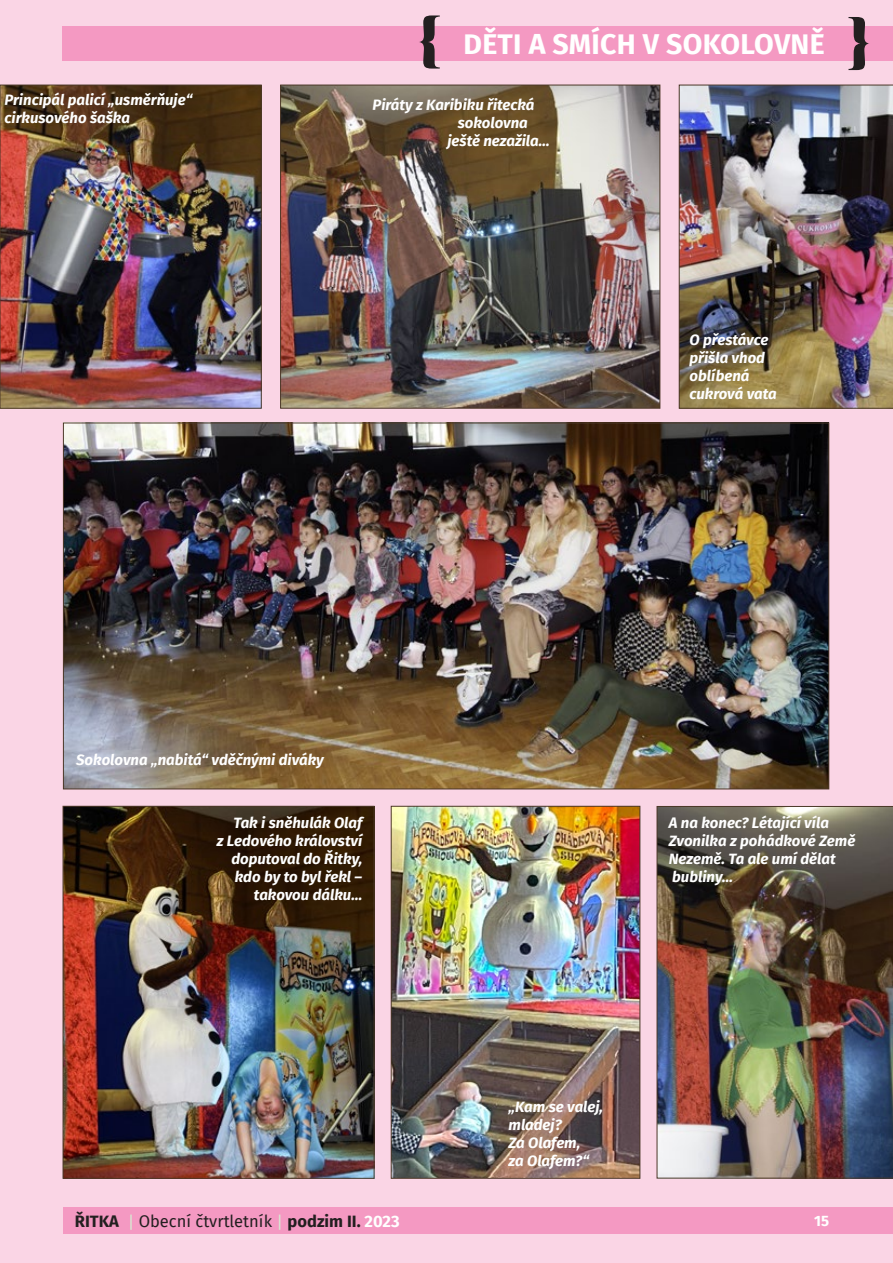
<style>
.page{position:relative;width:893px;height:1263px;background:#fad5e5}
.page>*{position:absolute;margin:0;border:0;box-sizing:border-box;transform-origin:0 0}
.t1{font:700 28.5px "Fira Sans";letter-spacing:.01em;color:#fff}
.t2{font:16.5px "Fira Sans";color:#231f20}
.t3{font:italic 700 15px/18px "Fira Sans";color:#fff}
.t4{font:700 15px "Fira Sans";color:#fff}
.s1{font-weight:700}
.s2{color:#d8e9d2}
.s3{font-weight:700;color:#fff}
</style>
<div class="page">
<div style="left:64px;top:1208px;width:829px;height:26px;background:#f499c2"></div>
<img style="left:65px;top:425px;width:762px;height:362px">
<img style="left:2px;top:87px;width:258px;height:320px">
<div style="left:0;top:85px;width:262px;height:324px;border:1px solid #4c3828"></div>
<img style="left:679px;top:85px;width:214px;height:324px">
<img style="left:282px;top:87px;width:376px;height:320px">
<div style="left:280px;top:85px;width:380px;height:324px;border:1px solid #4c3828"></div>
<img style="left:65px;top:808px;width:307px;height:369px">
<div style="left:63px;top:806px;width:311px;height:373px;border:1px solid #4c3828"></div>
<img style="left:393px;top:808px;width:245px;height:369px">
<div style="left:391px;top:806px;width:249px;height:373px;border:1px solid #4c3828"></div>
<img style="left:657px;top:806px;width:236px;height:372px">
<div style="left:63px;top:27px;width:830px;height:34px;background:#f499c2"></div>
<svg style="left:419px;top:26px;width:21px;height:1px"></svg>
<svg style="left:848px;top:26px;width:21px;height:1px"></svg>
<h1 class="t1" style="left:463px;top:20px;width:363px">DĚTI A SMÍCH V SOKOLOVNĚ</h1>
<p class="t3" style="left:5px;top:90px;width:189px">Principál palicí „usměrňuje“ cirkusového šaška</p>
<p class="t3" style="left:373px;top:95px;width:163px">Piráty z Karibiku řitecká</p>
<p class="t3" style="left:458px;top:113px;width:72px">sokolovna</p>
<p class="t3" style="left:447px;top:131px;width:104px">ještě nezažila…</p>
<p class="t3" style="left:690px;top:330px;width:89px">O přestávce přišla vhod oblíbená cukrová vata</p>
<p class="t3" style="left:76px;top:749px;width:249px">Sokolovna „nabitá“ vděčnými diváky</p>
<p class="t3" style="left:217px;top:813px;width:147px;text-align:right">Tak i sněhulák Olaf<br>z Ledového království doputoval do Řitky, kdo by to byl řekl – takovou dálku…</p>
<p class="t3" style="left:669px;top:813px;width:188px">A na konec? Létající víla<br>Zvonilka z pohádkové Země<br>Nezemě. Ta ale umí dělat bubliny…</p>
<p class="t3" style="left:509px;top:1097px;width:96px">„Kam se valej, mladej?<br>Za Olafem,<br>za Olafem?“</p>
<p class="t2" style="left:75px;top:1208px;width:326px"><span class="s1">ŘITKA</span> <span class="s2">|</span> Obecní čtvrtletník <span class="s2">|</span> <span class="s1">podzim II.</span> <span class="s3">2023</span></p>
<p class="t4" style="left:814px;top:1208px;width:17px">15</p>
</div>
